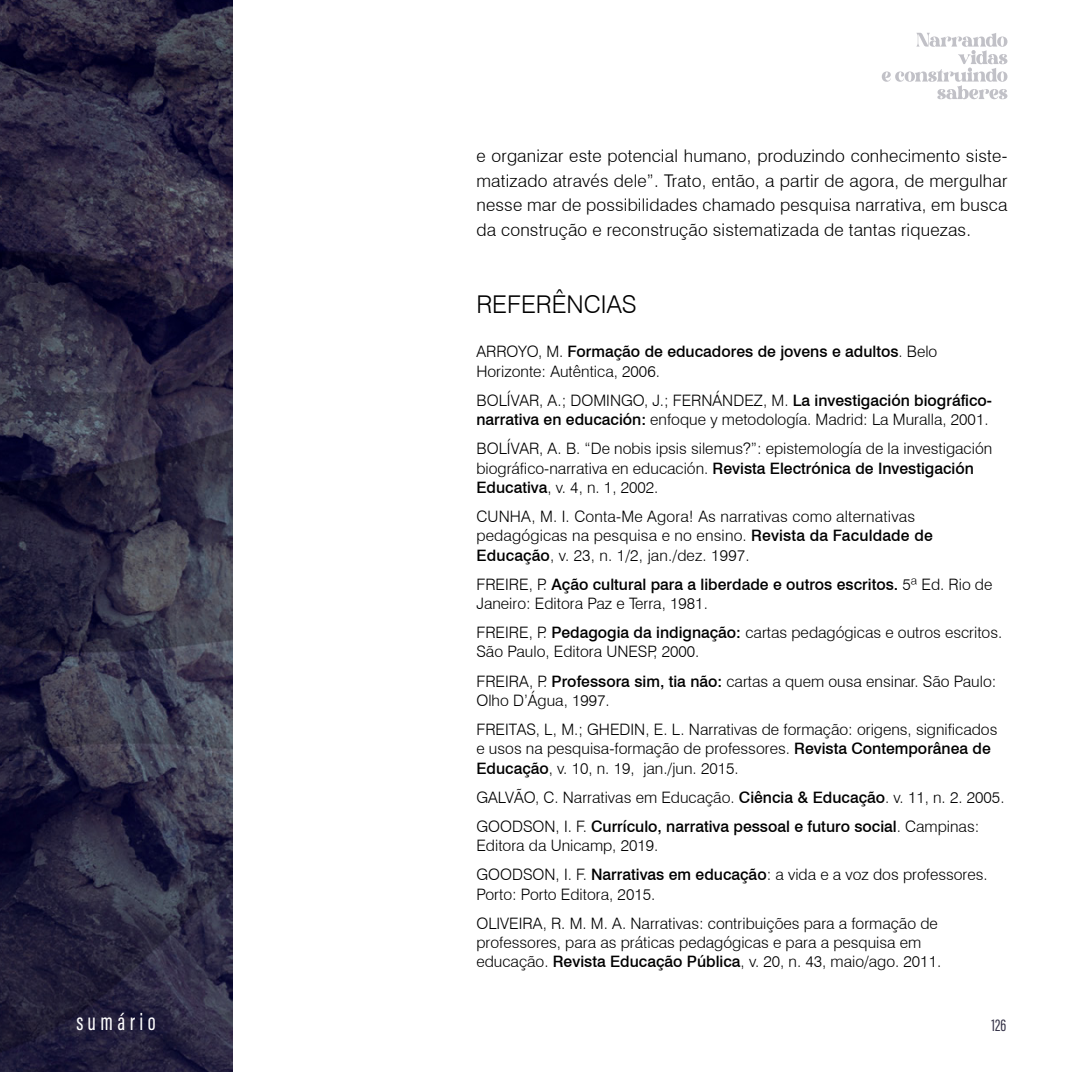
<style>
.page{position:relative;width:1072px;height:1072px;background:#fff}
.page>*{position:absolute;margin:0;border:0;box-sizing:border-box;transform-origin:0 0}
.t1{font:300 24.5px "Swiss 721 BT";color:#000}
.t2{font:24.5px "Acumin Variable Concept";letter-spacing:.18em;color:#fff}
.t3{font:300 17.5px/24.5px "Swiss 721 BT";letter-spacing:.01em;color:#000;text-align:justify}
.t4{font:17.5px "Acumin Variable Concept";color:#323045}
.t5{font:300 15.75px/19.2px "Swiss 721 BT";color:#000}
.s1{font-weight:500}
</style>
<div class="page">
<img style="left:0;top:0;width:232px;height:1071px">
<svg style="left:881px;top:33px;width:126px;height:66px"></svg>
<p class="t3" style="left:476px;top:144px;width:532px">e organizar este potencial humano, produzindo conhecimento siste&shy;matizado através dele”. Trato, então, a partir de agora, de mergulhar nesse mar de possibilidades chamado pesquisa narrativa, em busca da construção e reconstrução sistematizada de tantas riquezas.</p>
<h1 class="t1" style="left:476px;top:290px;width:162px">REFERÊNCIAS</h1>
<p class="t5" style="left:476px;top:342px;width:462px">ARROYO, M. <span class="s1">Formação de educadores de jovens e adultos</span>. Belo<br>Horizonte: Autêntica, 2006.</p>
<p class="t5" style="left:476px;top:390px;width:517px">BOLÍVAR, A.; DOMINGO, J.; FERNÁNDEZ, M. <span class="s1">La investigación biográfico&shy;narrativa en educación:</span> enfoque y metodología. Madrid: La Muralla, 2001.</p>
<p class="t5" style="left:476px;top:439px;width:517px">BOLÍVAR, A. B. “De nobis ipsis silemus?”: epistemología de la investigación biográfico-narrativa en educación. <span class="s1">Revista Electrónica de Investigación<br>Educativa</span>, v. 4, n. 1, 2002.</p>
<p class="t5" style="left:476px;top:506px;width:458px">CUNHA, M. I. Conta-Me Agora! As narrativas como alternativas pedagógicas na pesquisa e no ensino. <span class="s1">Revista da Faculdade de<br>Educação</span>, v. 23, n. 1/2, jan./dez. 1997.</p>
<p class="t5" style="left:476px;top:574px;width:517px">FREIRE, P. <span class="s1">Ação cultural para a liberdade e outros escritos.</span> 5ª Ed. Rio de<br>Janeiro: Editora Paz e Terra, 1981.</p>
<p class="t5" style="left:476px;top:622px;width:527px">FREIRE, P. <span class="s1">Pedagogia da indignação:</span> cartas pedagógicas e outros escritos.<br>São Paulo, Editora UNESP, 2000.</p>
<p class="t5" style="left:476px;top:671px;width:521px">FREIRA, P. <span class="s1">Professora sim, tia não:</span> cartas a quem ousa ensinar. São Paulo:<br>Olho D’Água, 1997.</p>
<p class="t5" style="left:476px;top:719px;width:522px">FREITAS, L, M.; GHEDIN, E. L. Narrativas de formação: origens, significados e usos na pesquisa-formação de professores. <span class="s1">Revista Contemporânea de<br>Educação</span>, v. 10, n. 19, jan./jun. 2015.</p>
<p class="t5" style="left:476px;top:782px;width:529px;line-height:29.2px">GALVÃO, C. Narrativas em Educação. <span class="s1">Ciência &amp; Educação</span>. v. 11, n. 2. 2005.<br>GOODSON, I. F. <span class="s1">Currículo, narrativa pessoal e futuro social</span>. Campinas:</p>
<p class="t5" style="left:476px;top:830px;width:513px;line-height:29.2px">Editora da Unicamp, 2019.<br>GOODSON, I. F. <span class="s1">Narrativas em educação</span>: a vida e a voz dos professores.</p>
<p class="t5" style="left:476px;top:879px;width:463px;line-height:29.2px">Porto: Porto Editora, 2015.<br>OLIVEIRA, R. M. M. A. Narrativas: contribuições para a formação de</p>
<p class="t5" style="left:476px;top:932px;width:466px">professores, para as práticas pedagógicas e para a pesquisa em educação. <span class="s1">Revista Educação Pública</span>, v. 20, n. 43, maio/ago. 2011.</p>
<h1 class="t2" style="left:76px;top:1004px;width:81px">sumário</h1>
<p class="t4" style="left:991px;top:1012px;width:16px">126</p>
</div>
